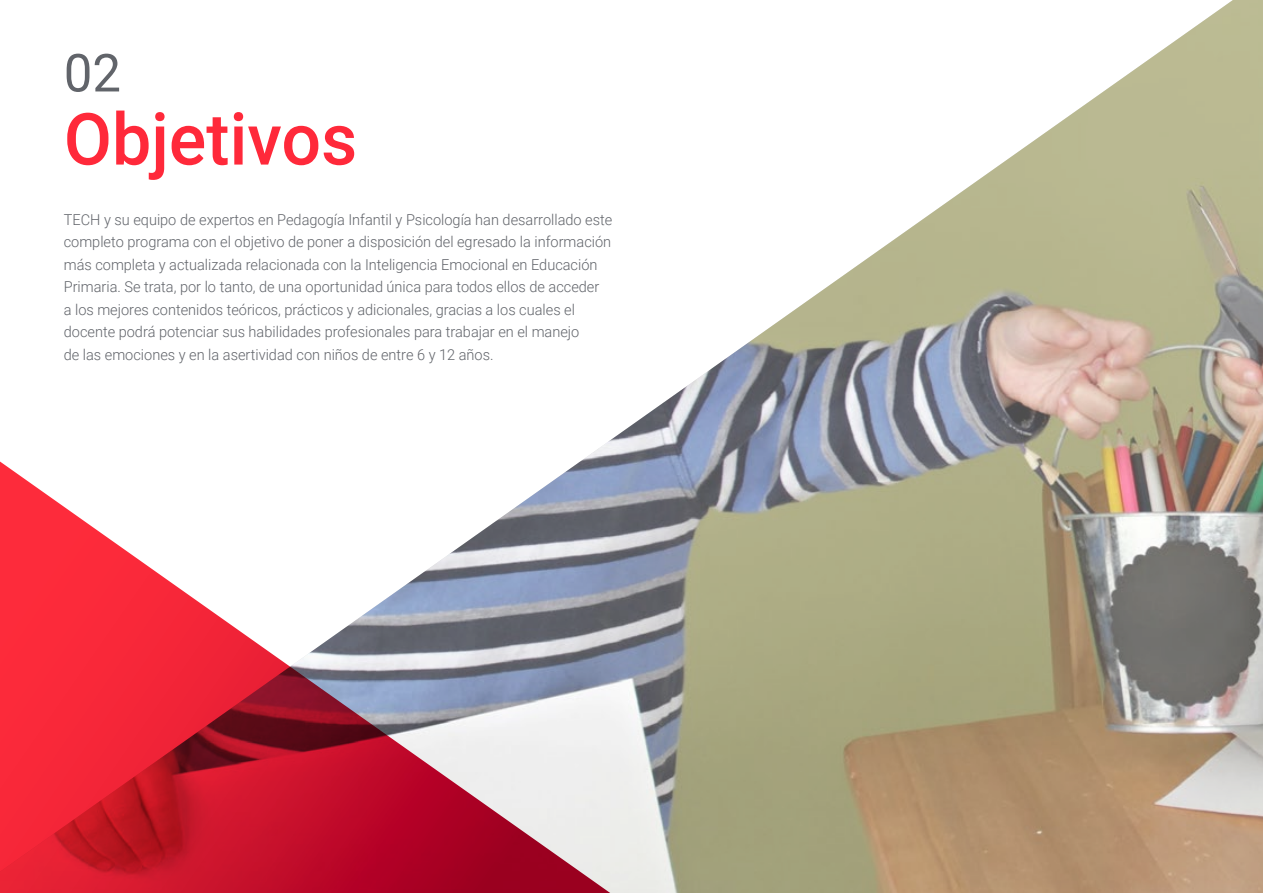
<style>
.page{position:relative;width:1263px;height:893px;background:#fff}
.page>*{position:absolute;margin:0;border:0;box-sizing:border-box;transform-origin:0 0}
.t1{font:500 72px "Roboto";color:#ff293a}
.t2{font:52.5px "Roboto";color:#61646a}
.t3{font:300 15px/22.5px "Roboto";color:#61646a}
</style>
<div class="page">
<img style="left:603px;top:0;width:660px;height:893px">
<svg style="left:0;top:446px;width:640px;height:447px"></svg>
<h2 class="t2" style="left:64px;top:36px;width:59px">02</h2>
<h1 class="t1" style="left:64px;top:89px;width:295px">Objetivos</h1>
<p class="t3" style="left:64px;top:208px;width:550px">TECH y su equipo de expertos en Pedagogía Infantil y Psicología han desarrollado este completo programa con el objetivo de poner a disposición del egresado la información más completa y actualizada relacionada con la Inteligencia Emocional en Educación Primaria. Se trata, por lo tanto, de una oportunidad única para todos ellos de acceder<br>a los mejores contenidos teóricos, prácticos y adicionales, gracias a los cuales el docente podrá potenciar sus habilidades profesionales para trabajar en el manejo<br>de las emociones y en la asertividad con niños de entre 6 y 12 años.</p>
</div>
